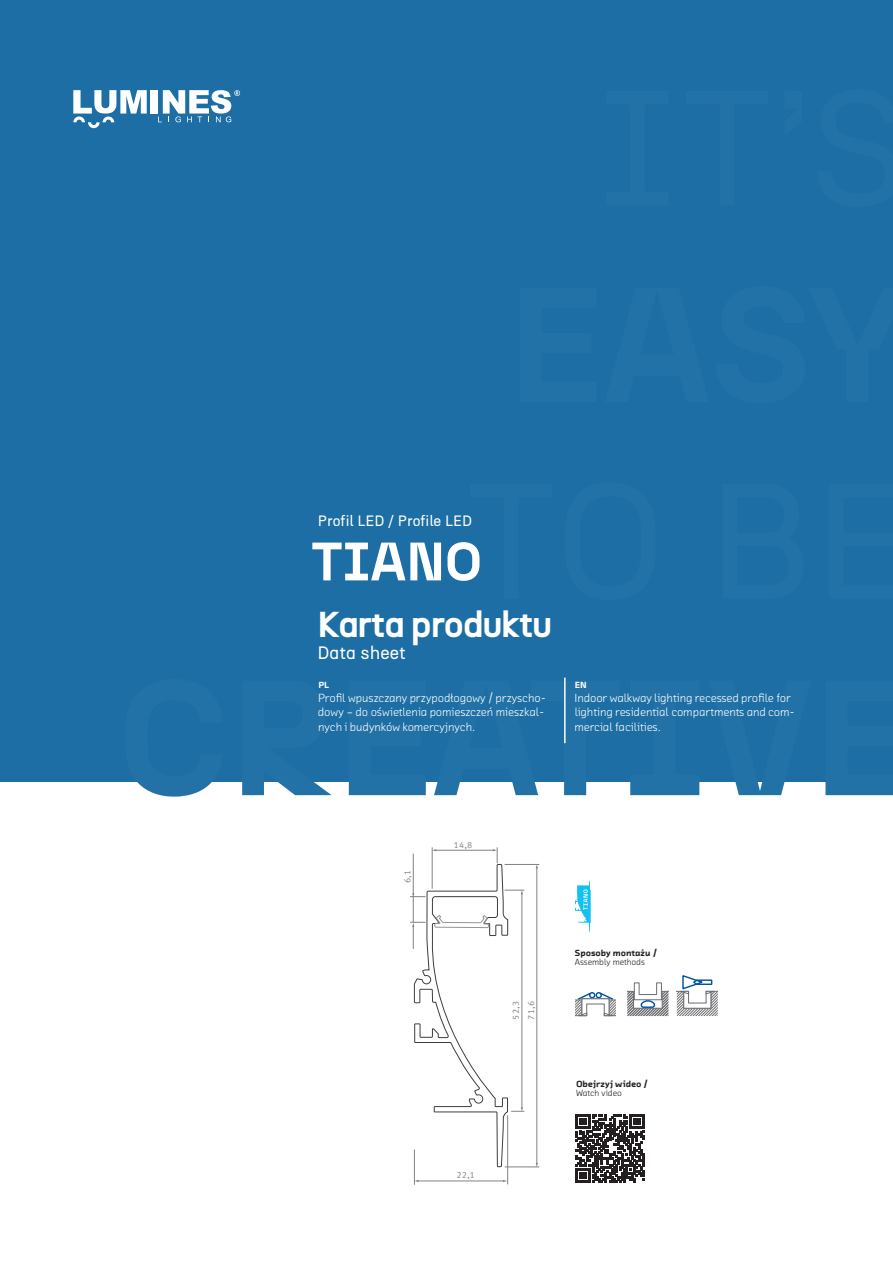
<style>
.page{position:relative;width:893px;height:1263px;background:#fff}
.page>*{position:absolute;margin:0;border:0;box-sizing:border-box;transform-origin:0 0}
.t1{font:700 54px "N27";color:#fff}
.t2{font:700 36px "N27";color:#fff}
.t3{font:18px "N27";color:#fff}
.t4{font:15px "N27";color:#fff}
.t5{font:12px/14.4px "Chambers Sans Pro";letter-spacing:-.01em;color:#fff}
.t6{font:900 9px "Chambers Sans Pro";letter-spacing:-.01em;color:#231f20}
.t7{font:9px "Chambers Sans Pro";letter-spacing:-.01em;color:#231f20}
.t8{font:9px/15.1px "Meta Correspondence Pro";color:#808285}
.t9{font:900 9px "Chambers Sans Pro";color:#fff}
</style>
<div class="page">
<hr style="left:505px;top:864px;width:34px;height:1px;background:#808285">
<hr style="left:505px;top:1167px;width:34px;height:1px;background:#808285">
<hr style="left:507px;top:1116px;width:1px;height:68px;background:#808285">
<hr style="left:414px;top:1150px;width:1px;height:34px;background:#808285">
<hr style="left:537px;top:868px;width:1px;height:296px;background:#808285">
<hr style="left:418px;top:1181px;width:86px;height:1px;background:#808285">
<svg style="left:410px;top:847px;width:114px;height:320px"></svg>
<div style="left:0;top:0;width:893px;height:781px;background:#1c6ea4"></div>
<svg style="left:126px;top:781px;width:96px;height:16px"></svg>
<svg style="left:242px;top:781px;width:90px;height:14px"></svg>
<svg style="left:349px;top:781px;width:77px;height:14px"></svg>
<svg style="left:434px;top:680px;width:186px;height:115px"></svg>
<svg style="left:630px;top:781px;width:69px;height:14px"></svg>
<svg style="left:709px;top:781px;width:102px;height:14px"></svg>
<svg style="left:825px;top:781px;width:68px;height:14px"></svg>
<svg style="left:73px;top:90px;width:74px;height:38px"></svg>
<div style="left:151px;top:90px;width:7px;height:24px;background:#fff"></div>
<svg style="left:158px;top:90px;width:82px;height:32px"></svg>
<hr style="left:565px;top:678px;width:1px;height:65px;background:#fff">
<svg style="left:576px;top:1114px;width:68px;height:69px"></svg>
<svg style="left:575px;top:881px;width:16px;height:51px"></svg>
<svg style="left:575px;top:992px;width:41px;height:24px"></svg>
<svg style="left:627px;top:982px;width:42px;height:35px"></svg>
<svg style="left:676px;top:975px;width:42px;height:41px"></svg>
<p class="t4" style="left:318px;top:512px;width:156px">Profil LED / Profile LED</p>
<h1 class="t1" style="left:312px;top:528px;width:172px">TIANO</h1>
<h2 class="t2" style="left:318px;top:602px;width:236px">Karta produktu</h2>
<h3 class="t3" style="left:317px;top:641px;width:90px">Data sheet</h3>
<p class="t9" style="left:319px;top:679px;width:12px">PL</p>
<p class="t5" style="left:318px;top:690px;width:230px">Profil wpuszczany przypodłogowy / przyscho&shy;dowy – do oświetlenia pomieszczeń mieszkal&shy;nych i budynków komercyjnych.</p>
<p class="t9" style="left:575px;top:679px;width:13px">EN</p>
<p class="t5" style="left:574px;top:690px;width:222px">Indoor walkway lighting recessed profile for lighting residential compartments and com&shy;mercial facilities.</p>
<p class="t8" style="left:399px;top:883px;width:15px;rotate:-90deg">6,1</p>
<p class="t8" style="left:454px;top:836px;width:20px">14,8</p>
<p class="t8" style="left:508px;top:1019px;width:20px;rotate:-90deg">52,3<br>71,6</p>
<p class="t8" style="left:457px;top:1167px;width:20px">22,1</p>
<p class="t6" style="left:575px;top:947px;width:83px">Sposoby montażu /</p>
<p class="t7" style="left:575px;top:957px;width:71px">Assembly methods</p>
<p class="t6" style="left:576px;top:1078px;width:73px">Obejrzyj wideo /</p>
<p class="t7" style="left:576px;top:1088px;width:47px">Watch video</p>
</div>
